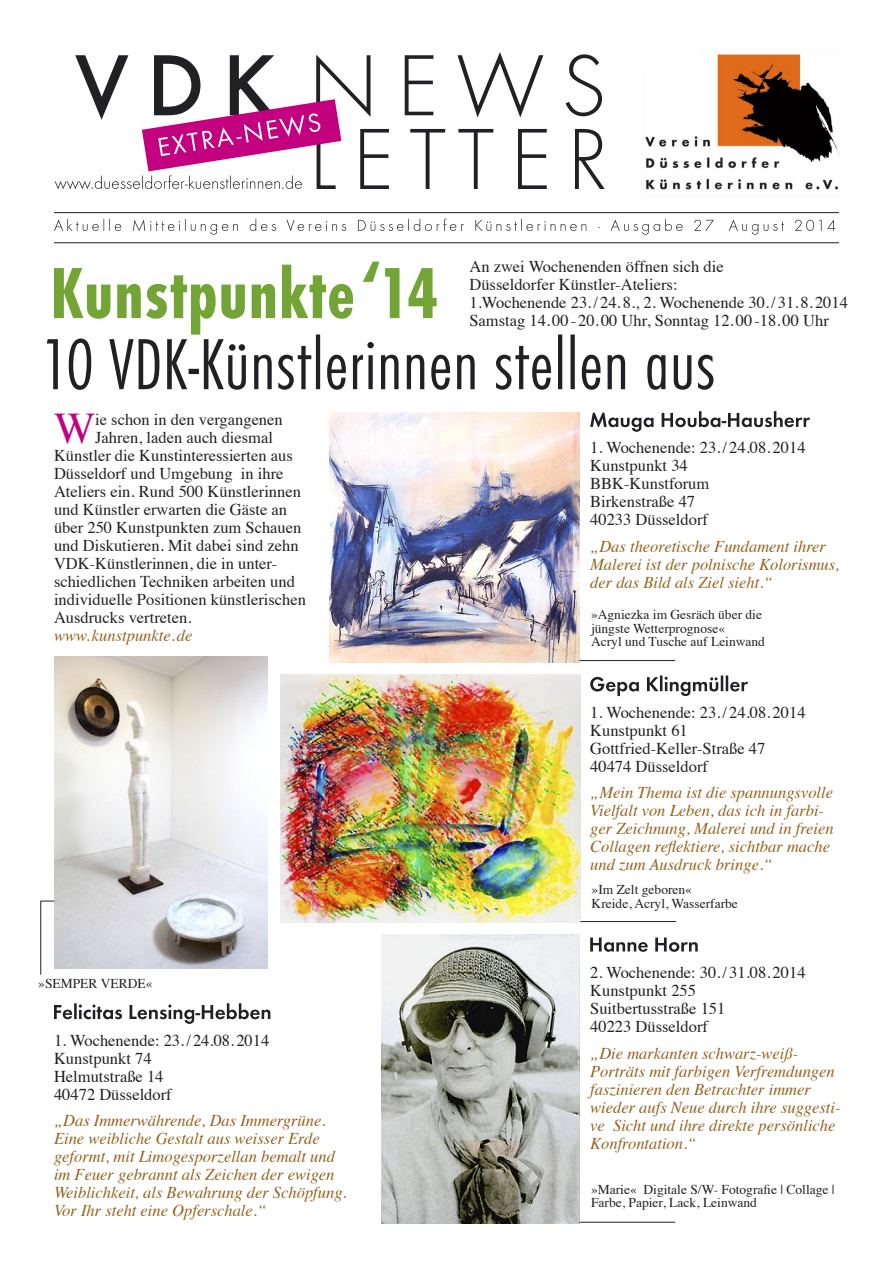
<style>
.page{position:relative;width:893px;height:1263px;background:#fff}
.page>*{position:absolute;margin:0;border:0;box-sizing:border-box;transform-origin:0 0}
.t1{font:43.65px "Times";color:#c30080}
.t2{font:16.5px/18px "Times";color:#212125}
.t3{font:italic 16.5px/18px "Times";color:#96621d}
.t4{font:13.5px/13.5px "Times";color:#212125}
</style>
<div class="page">
<hr style="left:54px;top:212px;width:785px;height:1px;background:#212125">
<hr style="left:54px;top:242px;width:785px;height:1px;background:#212125">
<img style="left:645px;top:54px;width:194px;height:136px">
<svg style="left:55px;top:52px;width:550px;height:137px"></svg>
<svg style="left:54px;top:219px;width:781px;height:16px"></svg>
<svg style="left:47px;top:262px;width:666px;height:128px"></svg>
<img style="left:330px;top:412px;width:249px;height:250px">
<img style="left:281px;top:674px;width:299px;height:249px">
<img style="left:382px;top:935px;width:197px;height:288px">
<svg style="left:590px;top:411px;width:220px;height:21px"></svg>
<svg style="left:590px;top:937px;width:108px;height:15px"></svg>
<svg style="left:590px;top:675px;width:158px;height:21px"></svg>
<hr style="left:580px;top:921px;width:96px;height:1px;background:#212125">
<hr style="left:580px;top:1222px;width:95px;height:1px;background:#212125">
<hr style="left:579px;top:660px;width:96px;height:1px;background:#212125">
<img style="left:55px;top:656px;width:212px;height:312px">
<svg style="left:54px;top:1003px;width:216px;height:21px"></svg>
<hr style="left:40px;top:901px;width:1px;height:74px;background:#212125">
<svg style="left:40px;top:901px;width:14px;height:1px"></svg>
<p class="t1" style="left:54px;top:387px;width:43px">W</p>
<p class="t2" style="left:95px;top:409px;width:189px">ie schon in den vergangenen</p>
<p class="t2" style="left:95px;top:427px;width:179px">Jahren, laden auch diesmal</p>
<p class="t2" style="left:54px;top:445px;width:240px">Künstler die Kunstinteressierten aus</p>
<p class="t2" style="left:54px;top:463px;width:231px">Düsseldorf und Umgebung in ihre</p>
<p class="t2" style="left:54px;top:481px;width:249px">Ateliers ein. Rund 500 Künstlerinnen</p>
<p class="t2" style="left:54px;top:499px;width:235px">und Künstler erwarten die Gäste an</p>
<p class="t2" style="left:54px;top:517px;width:249px">über 250 Kunstpunkten zum Schauen</p>
<p class="t2" style="left:54px;top:535px;width:246px">und Diskutieren. Mit dabei sind zehn</p>
<p class="t2" style="left:54px;top:553px;width:225px">VDK-Künstlerinnen, die in unter-</p>
<p class="t2" style="left:54px;top:571px;width:242px">schiedlichen Techniken arbeiten und</p>
<p class="t2" style="left:54px;top:589px;width:254px">individuelle Positionen künstlerischen</p>
<p class="t2" style="left:54px;top:607px;width:139px">Ausdrucks vertreten.</p>
<p class="t3" style="left:54px;top:625px;width:140px">www. kunstpunkte. de</p>
<p class="t4" style="left:38px;top:975px;width:116px">»SEMPER VERDE«</p>
<p class="t2" style="left:54px;top:1029px;width:217px">1. Wochenende: 23. / 24.08. 2014</p>
<p class="t2" style="left:54px;top:1047px;width:99px">Kunstpunkt 74</p>
<p class="t2" style="left:54px;top:1065px;width:111px">Helmutstraße 14</p>
<p class="t2" style="left:54px;top:1083px;width:119px">40472 Düsseldorf</p>
<p class="t3" style="left:54px;top:1110px;width:294px">„Das Immerwährende, Das Immergrüne.<br>Eine weibliche Gestalt aus weisser Erde geformt, mit Limogesporzellan bemalt und im Feuer gebrannt als Zeichen der ewigen Weiblichkeit, als Bewahrung der Schöpfung.<br>Vor Ihr steht eine Opferschale.“</p>
<p class="t2" style="left:469px;top:256px;width:380px">An zwei Wochenenden öffnen sich die<br>Düsseldorfer Künstler-Ateliers:<br>1.Wochenende 23. / 24. 8., 2. Wochenende 30. / 31. 8. 2014</p>
<p class="t2" style="left:469px;top:310px;width:361px">Samstag 14. 00 - 20. 00 Uhr, Sonntag 12. 00 -18. 00 Uhr</p>
<p class="t2" style="left:590px;top:437px;width:217px">1. Wochenende: 23. / 24.08. 2014</p>
<p class="t2" style="left:590px;top:455px;width:99px">Kunstpunkt 34</p>
<p class="t2" style="left:590px;top:473px;width:121px">BBK-Kunstforum</p>
<p class="t2" style="left:590px;top:491px;width:106px">Birkenstraße 47</p>
<p class="t2" style="left:590px;top:509px;width:119px">40233 Düsseldorf</p>
<p class="t3" style="left:590px;top:536px;width:251px">„Das theoretische Fundament ihrer<br>Malerei ist der polnische Kolorismus, der das Bild als Ziel sieht.“</p>
<p class="t4" style="left:591px;top:607px;width:172px">»Agniezka im Gesräch über die</p>
<p class="t4" style="left:591px;top:620px;width:175px">jüngste Wetterprognose«<br>Acryl und Tusche auf Leinwand</p>
<p class="t2" style="left:590px;top:702px;width:217px">1. Wochenende: 23. / 24.08. 2014<br>Kunstpunkt 61<br>Gottfried-Keller-Straße 47<br>40474 Düsseldorf</p>
<p class="t3" style="left:590px;top:783px;width:245px">„Mein Thema ist die spannungsvolle Vielfalt von Leben, das ich in farbi&shy;ger Zeichnung, Malerei und in freien Collagen reflektiere, sichtbar mache und zum Ausdruck bringe.“</p>
<p class="t4" style="left:592px;top:882px;width:148px">»Im Zelt geboren«<br>Kreide, Acryl, Wasserfarbe</p>
<p class="t2" style="left:590px;top:962px;width:217px">2. Wochenende: 30. / 31.08. 2014</p>
<p class="t2" style="left:590px;top:980px;width:107px">Kunstpunkt 255</p>
<p class="t2" style="left:590px;top:998px;width:137px">Suitbertusstraße 151</p>
<p class="t2" style="left:590px;top:1016px;width:119px">40223 Düsseldorf</p>
<p class="t3" style="left:590px;top:1043px;width:252px">„Die markanten schwarz-weiß-<br>Porträts mit farbigen Verfremdungen faszinieren den Betrachter immer wieder aufs Neue durch ihre suggesti&shy;ve Sicht und ihre direkte persönliche<br>Konfrontation.“</p>
<p class="t4" style="left:591px;top:1181px;width:245px">»Marie« Digitale S/W- Fotografie | Collage |<br>Farbe, Papier, Lack, Leinwand</p>
</div>
